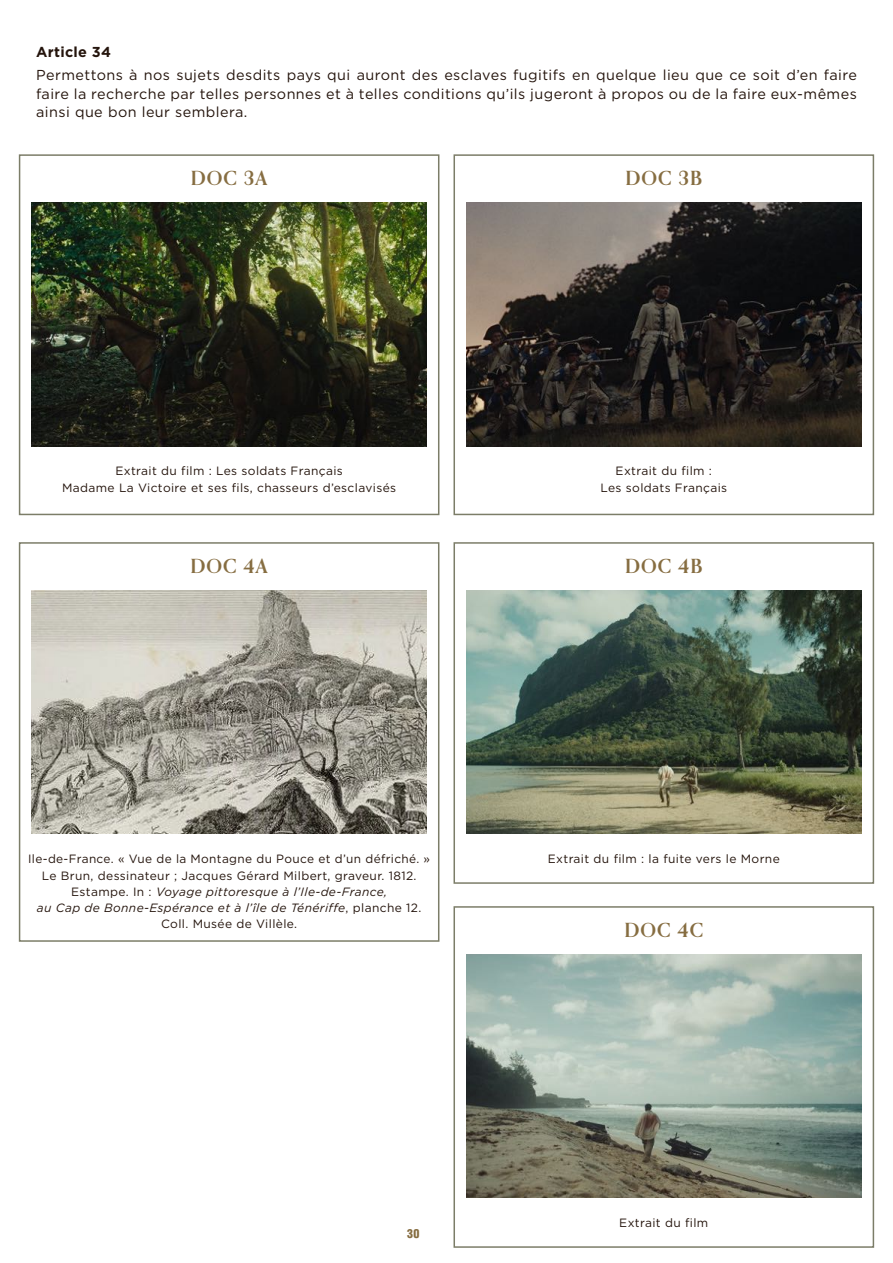
<style>
.page{position:relative;width:893px;height:1263px;background:#fff}
.page>*{position:absolute;margin:0;border:0;box-sizing:border-box;transform-origin:0 0}
.t1{font:700 19.5px "Orpheus Pro";letter-spacing:.05em;color:#866d41}
.t2{font:14.4px/18.8px "Gotham";letter-spacing:.03em;color:#24140c;text-align:justify}
.t3{font:700 14.4px "Gotham";letter-spacing:.02em;color:#24140c}
.t4{font:12px/16.2px "Gotham";letter-spacing:.03em;color:#24140c;text-align:center}
.t5{font:900 condensed 12px "Helvetica LT Std";color:#866d41}
.s1{font-style:italic}
</style>
<div class="page">
<div style="left:453px;top:154px;width:421px;height:361px;border:2px solid #7c7d68"></div>
<div style="left:19px;top:154px;width:420px;height:361px;border:2px solid #7c7d68"></div>
<img style="left:32px;top:202px;width:395px;height:244px">
<img style="left:466px;top:202px;width:395px;height:244px">
<img style="left:32px;top:590px;width:395px;height:244px">
<div style="left:19px;top:542px;width:420px;height:400px;border:2px solid #7c7d68"></div>
<img style="left:466px;top:590px;width:395px;height:244px">
<div style="left:453px;top:542px;width:421px;height:342px;border:2px solid #7c7d68"></div>
<img style="left:466px;top:954px;width:395px;height:244px">
<div style="left:453px;top:906px;width:421px;height:342px;border:2px solid #7c7d68"></div>
<p class="t3" style="left:36px;top:42px;width:76px">Article 34</p>
<p class="t2" style="left:36px;top:65px;width:822px">Permettons à nos sujets desdits pays qui auront des esclaves fugitifs en quelque lieu que ce soit d’en faire faire la recherche par telles personnes et à telles conditions qu’ils jugeront à propos ou de la faire eux-mêmes ainsi que bon leur semblera.</p>
<h1 class="t1" style="left:191px;top:166px;width:78px">DOC 3A</h1>
<h1 class="t1" style="left:625px;top:166px;width:78px">DOC 3B</h1>
<p class="t4" style="left:62px;top:463px;width:335px">Extrait du film : Les soldats Français<br>Madame La Victoire et ses fils, chasseurs d’esclavisés</p>
<p class="t4" style="left:600px;top:463px;width:128px">Extrait du film :<br>Les soldats Français</p>
<h1 class="t1" style="left:190px;top:554px;width:79px">DOC 4A</h1>
<h1 class="t1" style="left:625px;top:554px;width:79px">DOC 4B</h1>
<p class="t4" style="left:28px;top:851px;width:403px">Ile-de-France. « Vue de la Montagne du Pouce et d’un défriché. » Le Brun, dessinateur ; Jacques Gérard Milbert, graveur. 1812.<br>Estampe. In : <span class="s1">Voyage pittoresque à l’Ile-de-France,<br>au Cap de Bonne-Espérance et à l’île de Ténériffe</span>, planche 12.<br>Coll. Musée de Villèle.</p>
<p class="t4" style="left:548px;top:851px;width:233px">Extrait du film : la fuite vers le Morne</p>
<h1 class="t1" style="left:624px;top:918px;width:80px">DOC 4C</h1>
<p class="t4" style="left:619px;top:1214px;width:91px">Extrait du film</p>
<p class="t5" style="left:407px;top:1226px;width:14px">30</p>
</div>
